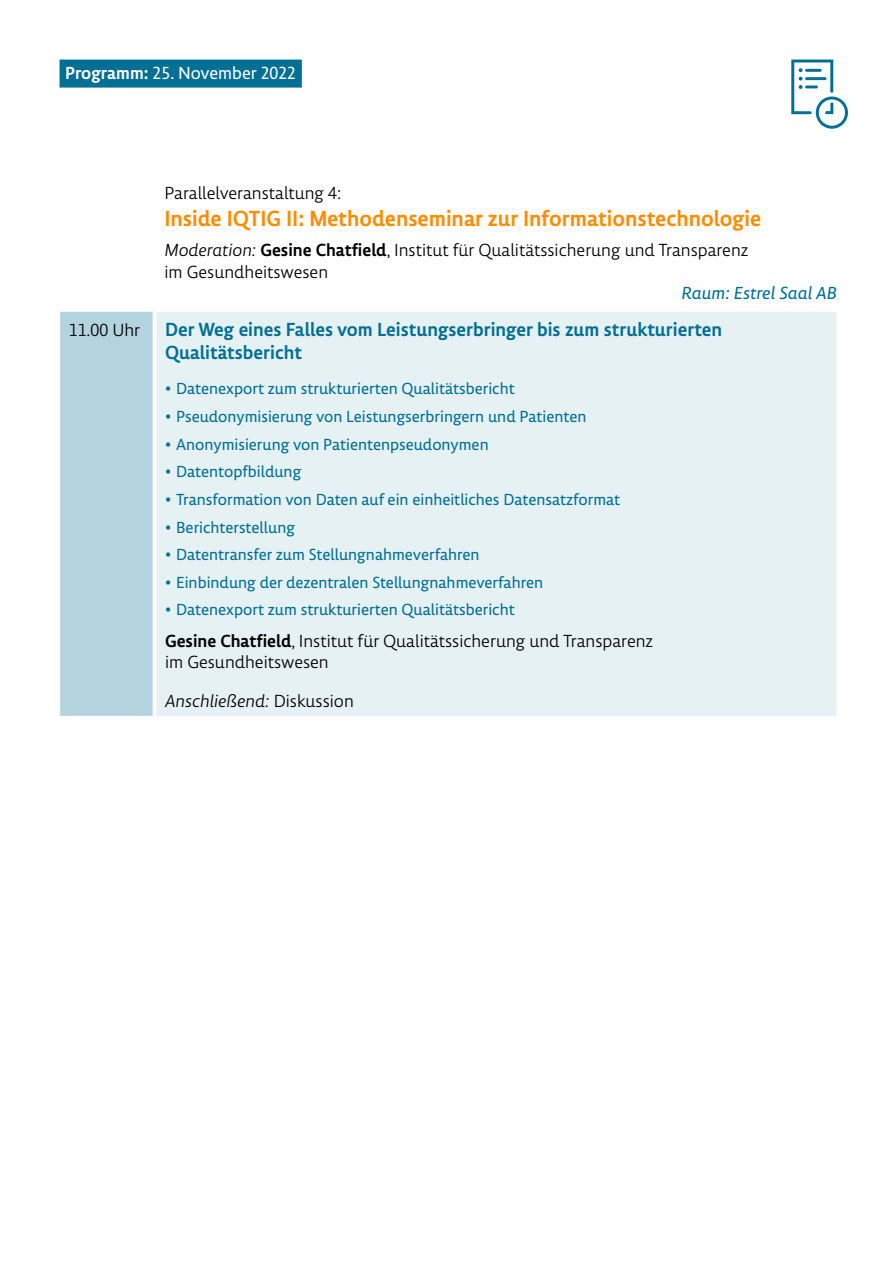
<style>
.page{position:relative;width:893px;height:1263px;background:#fff}
.page>*{position:absolute;margin:0;border:0;box-sizing:border-box;transform-origin:0 0}
.Programm_P-Tabelle-TH_SLight{font:500 22.5px "Lemon Sans Next";color:#ff8c00}
.Programm_P-Tabelle-TD{font:500 19.5px/23.4px "Lemon Sans Next";color:#006f94}
.Programm_P-Tabelle-TH_SLight-2{font:18px/21.6px "Lemon Sans Next S Light";color:#000}
.Programm_P-Tabelle-TD-2{font:18px/21.6px "Lemon Sans Next S Light";color:#000}
.t1{font:18px "Lemon Sans Next";color:#fff}
.Programm_P-Tabelle-TD-3{font:italic 18px "Lemon Sans Next S Light";color:#000}
.Programm_P-Tabelle-TH_SLight-3{font:italic 18px "Lemon Sans Next";color:#006f94}
.t2{font:16.5px "Lemon Sans Next";color:#006f94}
.s1{font-weight:500}
.s2{font-style:italic}
.s3{font-family:"Lemon Sans Next";font-weight:500}
.s4{font-style:normal}
</style>
<div class="page">
<svg style="left:791px;top:60px;width:57px;height:69px"></svg>
<div style="left:60px;top:60px;width:242px;height:28px;background:#006f94"></div>
<div style="left:58px;top:310px;width:96px;height:408px;background:#b3d4df"></div>
<div style="left:154px;top:310px;width:685px;height:408px;background:#e6f1f4"></div>
<hr style="left:56px;top:312px;width:4px;height:404px;background:#fff">
<hr style="left:153px;top:312px;width:3px;height:404px;background:#fff">
<hr style="left:837px;top:312px;width:3px;height:404px;background:#fff">
<hr style="left:154px;top:308px;width:686px;height:4px;background:#fff">
<hr style="left:154px;top:716px;width:686px;height:3px;background:#fff">
<svg style="left:58px;top:310px;width:96px;height:2px"></svg>
<hr style="left:56px;top:716px;width:98px;height:3px;background:#fff">
<p class="t1" style="left:65px;top:62px;width:232px"><span class="s1">Programm:</span> 25. November 2022</p>
<p class="Programm_P-Tabelle-TH_SLight-2" style="left:165px;top:182px;width:178px">Parallelveranstaltung 4:</p>
<p class="Programm_P-Tabelle-TH_SLight" style="left:165px;top:205px;width:598px">Inside IQTIG II: Methodenseminar zur Informationstechnologie</p>
<p class="Programm_P-Tabelle-TH_SLight-2" style="left:165px;top:239px;width:585px"><span class="s2">Moderation:</span> <span class="s3">Gesine Chatfield</span>, Institut für Qualitätssicherung und Transparenz im Gesundheitswesen</p>
<p class="Programm_P-Tabelle-TH_SLight-3" style="left:681px;top:282px;width:157px">Raum: Estrel Saal AB</p>
<p class="Programm_P-Tabelle-TD-2" style="left:69px;top:319px;width:73px">11.00 Uhr</p>
<p class="Programm_P-Tabelle-TD" style="left:165px;top:317px;width:558px">Der Weg eines Falles vom Leistungserbringer bis zum strukturierten<br>Qualitätsbericht</p>
<p class="t2" style="left:165px;top:379px;width:351px"><span class="s1">•</span> Datenexport zum strukturierten Qualitätsbericht</p>
<p class="t2" style="left:165px;top:406px;width:423px"><span class="s1">•</span> Pseudonymisierung von Leistungserbringern und Patienten</p>
<p class="t2" style="left:165px;top:434px;width:325px"><span class="s1">•</span> Anonymisierung von Patientenpseudonymen</p>
<p class="t2" style="left:165px;top:462px;width:138px"><span class="s1">•</span> Datentopfbildung</p>
<p class="t2" style="left:165px;top:489px;width:457px"><span class="s1">•</span> Transformation von Daten auf ein einheitliches Datensatzformat</p>
<p class="t2" style="left:165px;top:517px;width:131px"><span class="s1">•</span> Berichterstellung</p>
<p class="t2" style="left:165px;top:545px;width:316px"><span class="s1">•</span> Datentransfer zum Stellungnahmeverfahren</p>
<p class="t2" style="left:165px;top:572px;width:380px"><span class="s1">•</span> Einbindung der dezentralen Stellungnahmeverfahren</p>
<p class="t2" style="left:165px;top:600px;width:351px"><span class="s1">•</span> Datenexport zum strukturierten Qualitätsbericht</p>
<p class="Programm_P-Tabelle-TD-2" style="left:165px;top:630px;width:489px"><span class="s3">Gesine Chatfield</span>, Institut für Qualitätssicherung und Transparenz im Gesundheitswesen</p>
<p class="Programm_P-Tabelle-TD-3" style="left:165px;top:690px;width:190px">Anschließend: <span class="s4">Diskussion</span></p>
</div>
